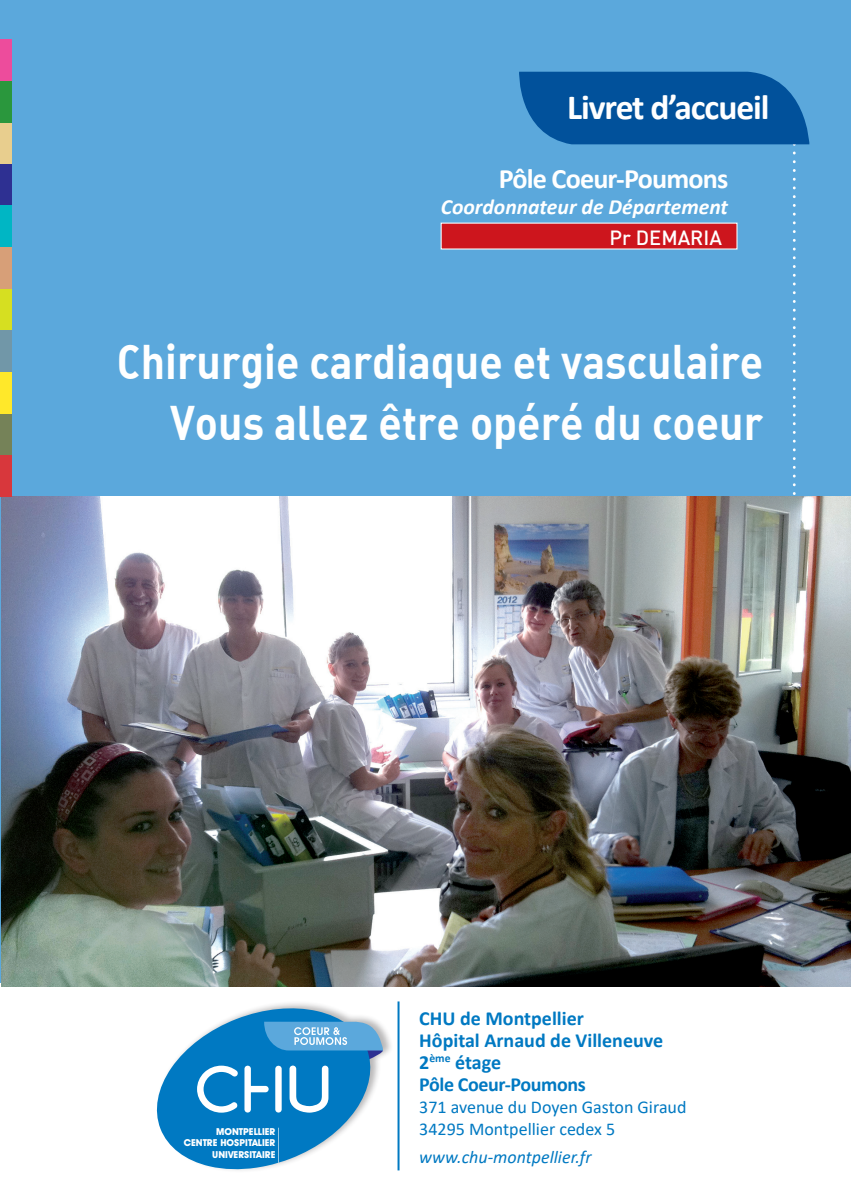
<style>
.page{position:relative;width:851px;height:1191px;background:#fff}
.page>*{position:absolute;margin:0;border:0;box-sizing:border-box;transform-origin:0 0}
.t1{font:47.6px/61.4px "DINABOLD";color:#fff;text-align:right;scale:.9 1}
.t2{font:700 35.4px "Calibri";letter-spacing:-.03em;color:#fff}
.t3{font:700 28.2px "Calibri";letter-spacing:-.03em;color:#fff}
.t4{font:italic 700 21.6px "Calibri";color:#fff}
.t5{font:20.2px "DINAMED";color:#fff}
.t6{font:700 20px/22px "Calibri";color:#0079c2}
.t7{font:18px/22px "Calibri";color:#0079c2}
.t8{font:italic 18px "Calibri";color:#0079c2}
.t9{font:700 9.6px/11.6px "Avant Garde IT Cby BT";color:#fff;text-align:right}
</style>
<div class="page">
<div style="left:0;top:0;width:850px;height:982px;background:#5ba8dc"></div>
<div style="left:156px;top:1000px;width:237px;height:173px;background:#231f20;opacity:.32"></div>
<svg style="left:156px;top:1005px;width:227px;height:165px"></svg>
<hr style="left:278px;top:1127px;width:1px;height:35px;background:#fff">
<hr style="left:397px;top:1001px;width:2px;height:169px;background:#0079c2">
<img style="left:1px;top:496px;width:849px;height:490px">
<svg style="left:517px;top:72px;width:292px;height:508px"></svg>
<div style="left:0;top:413px;width:11px;height:42px;background:#758258"></div>
<div style="left:0;top:372px;width:11px;height:41px;background:#ffe82a"></div>
<div style="left:0;top:455px;width:11px;height:41px;background:#d8373c"></div>
<div style="left:0;top:330px;width:12px;height:42px;background:#7197a8"></div>
<div style="left:0;top:288px;width:12px;height:42px;background:#d6df21"></div>
<div style="left:0;top:247px;width:12px;height:41px;background:#d79f78"></div>
<div style="left:0;top:164px;width:12px;height:41px;background:#2e3092"></div>
<div style="left:0;top:122px;width:12px;height:42px;background:#e8ce8e"></div>
<div style="left:0;top:81px;width:12px;height:41px;background:#2a973d"></div>
<div style="left:0;top:39px;width:12px;height:42px;background:#ed4c9c"></div>
<div style="left:0;top:205px;width:12px;height:42px;background:#00b6c4"></div>
<div style="left:440px;top:223px;width:297px;height:26px;background:#cd151d"></div>
<h2 class="t2" style="left:567px;top:83px;width:204px">Livret d’accueil</h2>
<h3 class="t3" style="left:498px;top:158px;width:231px">Pôle Coeur-Poumons</h3>
<p class="t4" style="left:440px;top:191px;width:289px">Coordonnateur de Département</p>
<p class="t5" style="left:609px;top:224px;width:114px">Pr DEMARIA</p>
<h1 class="t1" style="left:117px;top:329px;width:719px">Chirurgie cardiaque et vasculaire<br>Vous allez être opéré du coeur</h1>
<p class="t9" style="left:184px;top:1125px;width:93px">MONTPELLIER<br>CENTRE HOSPITALIER<br>UNIVERSITAIRE</p>
<p class="t6" style="left:419px;top:1007px;width:245px">CHU de Montpellier<br>Hôpital Arnaud de Villeneuve<br>2<sup>ème</sup> étage<br>Pôle Coeur-Poumons</p>
<p class="t7" style="left:419px;top:1095px;width:269px">371 avenue du Doyen Gaston Giraud<br>34295 Montpellier cedex 5</p>
<p class="t8" style="left:419px;top:1144px;width:174px">www.chu-montpellier.fr</p>
</div>
